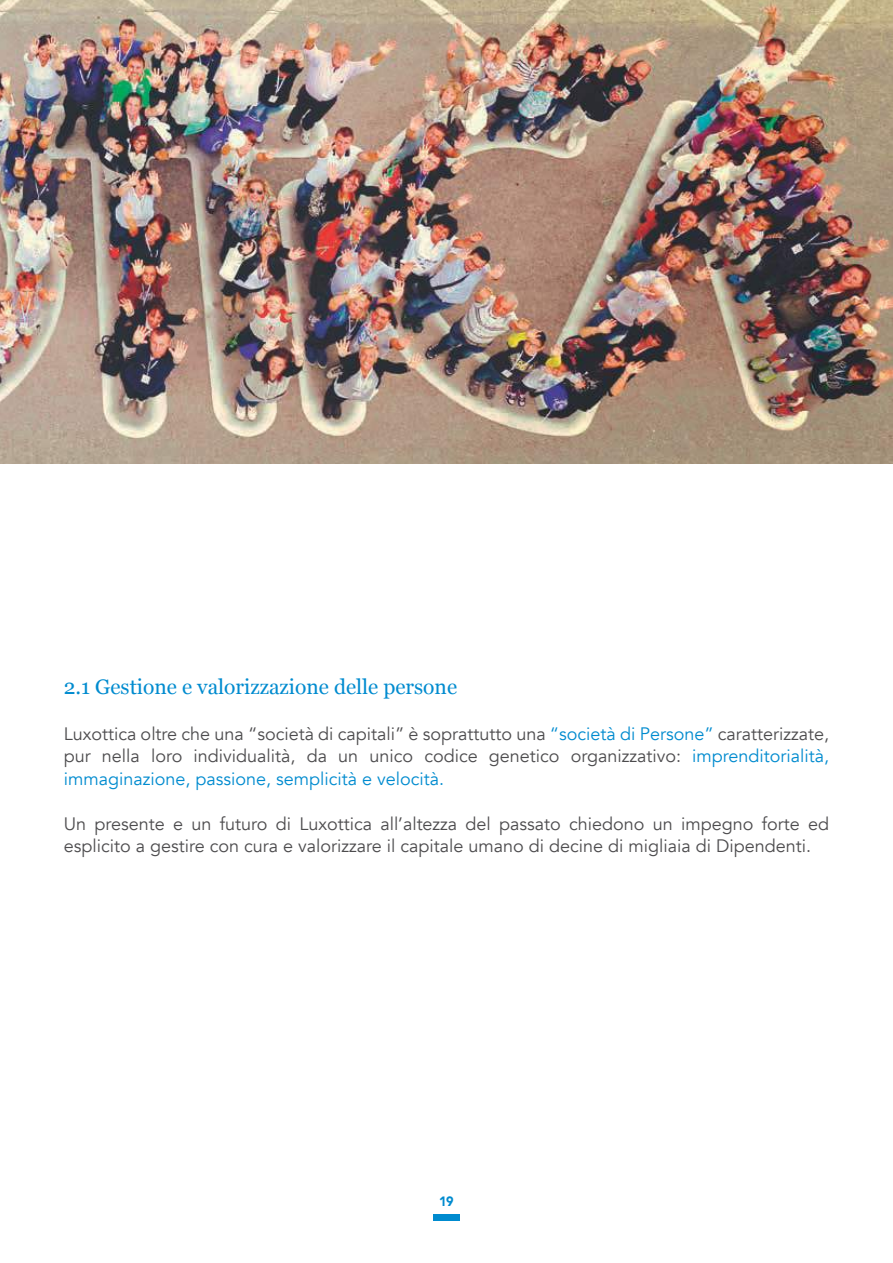
<style>
.page{position:relative;width:893px;height:1263px;background:#fff}
.page>*{position:absolute;margin:0;border:0;box-sizing:border-box;transform-origin:0 0}
.t1{font:21px "Georgia";color:#008bcf}
.t2{font:18px/22.5px "Avenir";color:#4d4c4e;text-align:justify}
.t3{font:900 13.5px "Avenir";color:#008bcf;scale:.93 1}
.s1{color:#008bcf}
</style>
<div class="page">
<div style="left:433px;top:1214px;width:27px;height:6px;background:#008bcf"></div>
<img style="left:0;top:0;width:893px;height:463px">
<p class="t1" style="left:64px;top:674px;width:395px">2.1 Gestione e valorizzazione delle persone</p>
<p class="t2" style="left:64px;top:722px;width:767px">Luxottica oltre che una “società di capitali” è soprattutto una <span class="s1">“società di Persone”</span> caratterizzate, pur nella loro individualità, da un unico codice genetico organizzativo: <span class="s1">imprenditorialità, immaginazione, passione, semplicità e velocità.</span></p>
<p class="t2" style="left:64px;top:812px;width:767px">Un presente e un futuro di Luxottica all’altezza del passato chiedono un impegno forte ed esplicito a gestire con cura e valorizzare il capitale umano di decine di migliaia di Dipendenti.</p>
<p class="t3" style="left:439px;top:1190px;width:17px">19</p>
</div>
